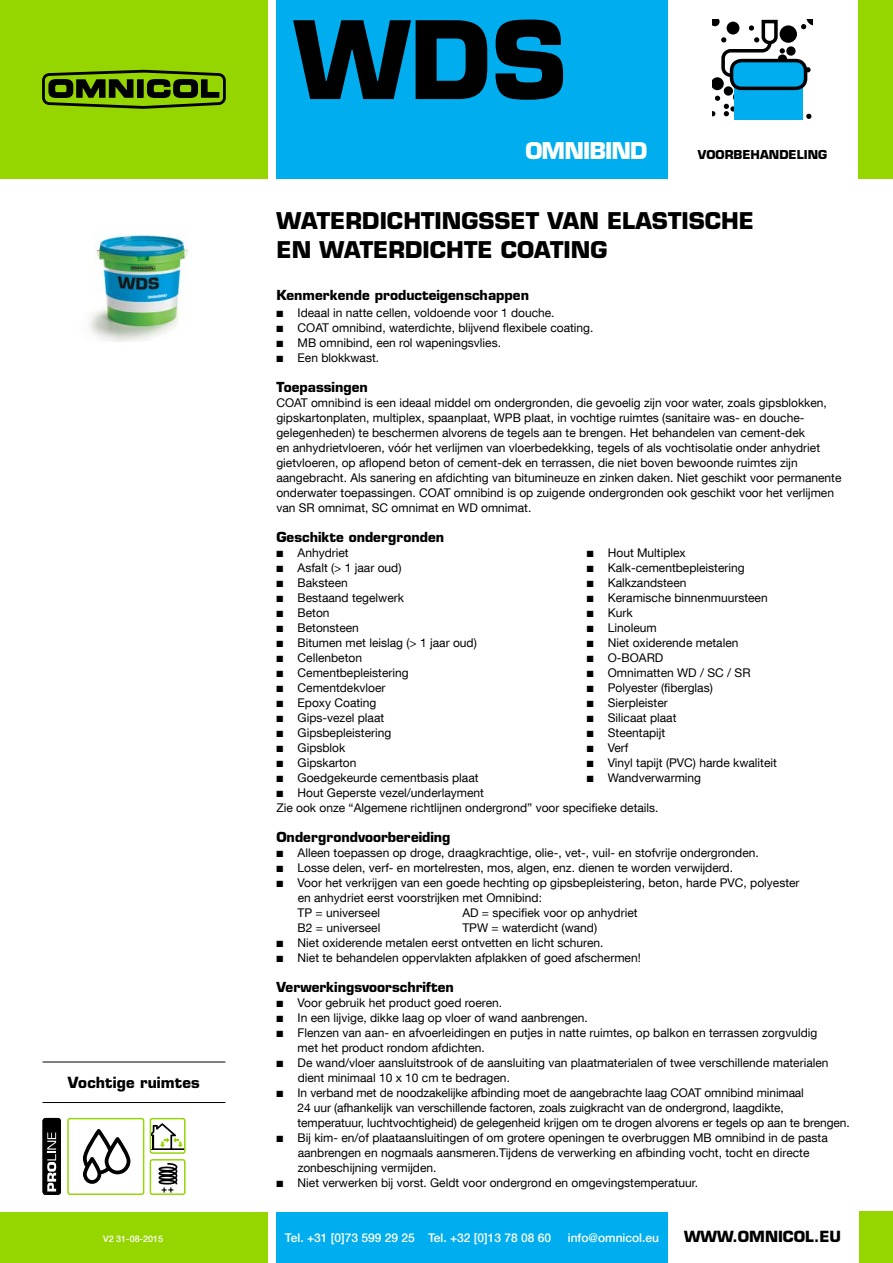
<style>
.page{position:relative;width:893px;height:1263px;background:#fff}
.page>*{position:absolute;margin:0;border:0;box-sizing:border-box;transform-origin:0 0}
.t1{font:700 105.15px "Eurostile LT Std";color:#000}
.t2{font:700 22.5px/28.5px "Eurostile LT Std";color:#000}
.t3{font:700 22.5px "Eurostile LT Std";letter-spacing:-.04em;color:#fff}
.t4{font:700 15px "Eurostile LT Std";letter-spacing:.005em;color:#000}
.t5{font:700 13.5px "Eurostile LT Std";color:#000}
.t6{font:12px/15px "Helvetica Neue LT Com";color:#000}
.t7{font:500 12px "Helvetica Neue LT Com";color:#fff}
.t8{font:700 12px "Eurostile LT Std";color:#000}
.t9{font:500 9px "Helvetica Neue LT Com";color:#fff}
</style>
<div class="page">
<div style="left:0;top:1212px;width:268px;height:51px;background:#95d500"></div>
<div style="left:859px;top:1212px;width:34px;height:51px;background:#95d500"></div>
<div style="left:858px;top:0;width:35px;height:179px;background:#95d500"></div>
<div style="left:0;top:0;width:268px;height:179px;background:#95d500"></div>
<div style="left:42px;top:73px;width:184px;height:32px;border:3px solid #000;border-radius:6px"></div>
<svg style="left:48px;top:79px;width:86px;height:19px"></svg>
<div style="left:138px;top:80px;width:5px;height:17px;background:#000"></div>
<div style="left:137px;top:79px;width:7px;height:19px;border:1px solid #000"></div>
<svg style="left:146px;top:79px;width:74px;height:19px"></svg>
<div style="left:276px;top:1212px;width:392px;height:51px;background:#00aeef"></div>
<div style="left:276px;top:0;width:392px;height:179px;background:#00aeef"></div>
<svg style="left:83px;top:1118px;width:61px;height:66px"></svg>
<div style="left:67px;top:1118px;width:77px;height:77px;border:1px solid #95d500;border-radius:2px"></div>
<svg style="left:150px;top:1119px;width:35px;height:34px"></svg>
<hr style="left:150px;top:1150px;width:35px;height:3px;background:#fff">
<svg style="left:152px;top:1120px;width:32px;height:28px"></svg>
<div style="left:150px;top:1118px;width:36px;height:36px;border:1px solid #95d500;border-radius:2px"></div>
<svg style="left:158px;top:1161px;width:26px;height:32px"></svg>
<div style="left:150px;top:1159px;width:36px;height:36px;border:1px solid #95d500;border-radius:2px"></div>
<hr style="left:43px;top:1062px;width:182px;height:1px;background:#000">
<hr style="left:43px;top:1102px;width:182px;height:1px;background:#000">
<svg style="left:713px;top:20px;width:99px;height:99px"></svg>
<svg style="left:43px;top:1118px;width:18px;height:77px"></svg>
<img style="left:89px;top:234px;width:99px;height:107px">
<h1 class="t1" style="left:294px;top:-5px;width:274px">WDS</h1>
<h2 class="t3" style="left:525px;top:136px;width:124px">OMNIBIND</h2>
<p class="t8" style="left:698px;top:147px;width:131px">VOORBEHANDELING</p>
<p class="t4" style="left:68px;top:1073px;width:133px">Vochtige ruimtes</p>
<h2 class="t2" style="left:276px;top:207px;width:479px">WATERDICHTINGSSET VAN ELASTISCHE<br>EN WATERDICHTE COATING</h2>
<p class="t5" style="left:276px;top:287px;width:254px">Kenmerkende producteigenschappen</p>
<p class="t6" style="left:276px;top:304px;width:280px">■ Ideaal in natte cellen, voldoende voor 1 douche.</p>
<p class="t6" style="left:276px;top:319px;width:319px">■ COAT omnibind, waterdichte, blijvend flexibele coating.</p>
<p class="t6" style="left:276px;top:334px;width:226px">■ MB omnibind, een rol wapeningsvlies.</p>
<p class="t6" style="left:276px;top:349px;width:104px">■ Een blokkwast.</p>
<p class="t5" style="left:276px;top:378px;width:93px">Toepassingen</p>
<p class="t6" style="left:276px;top:394px;width:567px">COAT omnibind is een ideaal middel om ondergronden, die gevoelig zijn voor water, zoals gipsblokken, gipskartonplaten, multiplex, spaanplaat, WPB plaat, in vochtige ruimtes (sanitaire was- en douche&shy;gelegenheden) te beschermen alvorens de tegels aan te brengen. Het behandelen van cement-dek<br>en anhydrietvloeren, vóór het verlijmen van vloerbedekking, tegels of als vochtisolatie onder anhydriet gietvloeren, op aflopend beton of cement-dek en terrassen, die niet boven bewoonde ruimtes zijn aangebracht. Als sanering en afdichting van bitumineuze en zinken daken. Niet geschikt voor permanente onderwater toepassingen. COAT omnibind is op zuigende ondergronden ook geschikt voor het verlijmen van SR omnimat, SC omnimat en WD omnimat.</p>
<p class="t5" style="left:276px;top:528px;width:169px">Geschikte ondergronden</p>
<p class="t6" style="left:276px;top:544px;width:74px">■ Anhydriet</p>
<p class="t6" style="left:276px;top:559px;width:127px">■ Asfalt (&gt; 1 jaar oud)</p>
<p class="t6" style="left:276px;top:574px;width:73px">■ Baksteen</p>
<p class="t6" style="left:276px;top:589px;width:129px">■ Bestaand tegelwerk</p>
<p class="t6" style="left:276px;top:604px;width:55px">■ Beton</p>
<p class="t6" style="left:276px;top:619px;width:84px">■ Betonsteen</p>
<p class="t6" style="left:276px;top:634px;width:202px">■ Bitumen met leislag (&gt; 1 jaar oud)</p>
<p class="t6" style="left:276px;top:649px;width:87px">■ Cellenbeton</p>
<p class="t6" style="left:276px;top:664px;width:134px">■ Cementbepleistering</p>
<p class="t6" style="left:276px;top:679px;width:111px">■ Cementdekvloer</p>
<p class="t6" style="left:276px;top:694px;width:102px">■ Epoxy Coating</p>
<p class="t6" style="left:276px;top:709px;width:109px">■ Gips-vezel plaat</p>
<p class="t6" style="left:276px;top:724px;width:116px">■ Gipsbepleistering</p>
<p class="t6" style="left:276px;top:739px;width:70px">■ Gipsblok</p>
<p class="t6" style="left:276px;top:754px;width:82px">■ Gipskarton</p>
<p class="t6" style="left:276px;top:769px;width:204px">■ Goedgekeurde cementbasis plaat</p>
<p class="t6" style="left:276px;top:784px;width:384px">■ Hout Geperste vezel/underlayment<br>Zie ook onze “Algemene richtlijnen ondergrond” voor specifieke details.</p>
<p class="t5" style="left:276px;top:828px;width:176px">Ondergrondvoorbereiding</p>
<p class="t6" style="left:276px;top:844px;width:484px">■ Alleen toepassen op droge, draagkrachtige, olie-, vet-, vuil- en stofvrije ondergronden.</p>
<p class="t6" style="left:276px;top:859px;width:458px">■ Losse delen, verf- en mortelresten, mos, algen, enz. dienen te worden verwijderd.</p>
<p class="t6" style="left:298px;top:874px;width:503px;text-indent:-21px">■ Voor het verkrijgen van een goede hechting op gipsbepleistering, beton, harde PVC, polyester en anhydriet eerst voorstrijken met Omnibind:<br>TP = universeel</p>
<p class="t6" style="left:587px;top:545px;width:101px">■ Hout Multiplex</p>
<p class="t6" style="left:587px;top:560px;width:159px">■ Kalk-cementbepleistering</p>
<p class="t6" style="left:587px;top:575px;width:101px">■ Kalkzandsteen</p>
<p class="t6" style="left:587px;top:590px;width:182px">■ Keramische binnenmuursteen</p>
<p class="t6" style="left:587px;top:605px;width:47px">■ Kurk</p>
<p class="t6" style="left:587px;top:620px;width:71px">■ Linoleum</p>
<p class="t6" style="left:587px;top:635px;width:153px">■ Niet oxiderende metalen</p>
<p class="t6" style="left:587px;top:650px;width:78px">■ O-BOARD</p>
<p class="t6" style="left:587px;top:665px;width:165px">■ Omnimatten WD / SC / SR</p>
<p class="t6" style="left:587px;top:680px;width:127px">■ Polyester (fiberglas)</p>
<p class="t6" style="left:587px;top:695px;width:82px">■ Sierpleister</p>
<p class="t6" style="left:587px;top:710px;width:91px">■ Silicaat plaat</p>
<p class="t6" style="left:587px;top:725px;width:80px">■ Steentapijt</p>
<p class="t6" style="left:587px;top:740px;width:43px">■ Verf</p>
<p class="t6" style="left:587px;top:755px;width:192px">■ Vinyl tapijt (PVC) harde kwaliteit</p>
<p class="t6" style="left:587px;top:770px;width:116px">■ Wandverwarming</p>
<p class="t6" style="left:462px;top:904px;width:177px">AD = specifiek voor op anhydriet</p>
<p class="t6" style="left:298px;top:919px;width:84px">B2 = universeel</p>
<p class="t6" style="left:462px;top:919px;width:136px">TPW = waterdicht (wand)</p>
<p class="t6" style="left:276px;top:934px;width:329px">■ Niet oxiderende metalen eerst ontvetten en licht schuren.</p>
<p class="t6" style="left:276px;top:950px;width:366px">■ Niet te behandelen oppervlakten afplakken of goed afschermen!</p>
<p class="t5" style="left:276px;top:978px;width:179px">Verwerkingsvoorschriften</p>
<p class="t6" style="left:276px;top:995px;width:227px">■ Voor gebruik het product goed roeren.</p>
<p class="t6" style="left:276px;top:1010px;width:313px">■ In een lijvige, dikke laag op vloer of wand aanbrengen.</p>
<p class="t6" style="left:298px;top:1025px;width:521px;text-indent:-21px">■ Flenzen van aan- en afvoerleidingen en putjes in natte ruimtes, op balkon en terrassen zorgvuldig met het product rondom afdichten.</p>
<p class="t6" style="left:298px;top:1055px;width:532px;text-indent:-21px">■ De wand/vloer aansluitstrook of de aansluiting van plaatmaterialen of twee verschillende materialen dient minimaal 10 x 10 cm te bedragen.</p>
<p class="t6" style="left:298px;top:1085px;width:553px;text-indent:-21px">■ In verband met de noodzakelijke afbinding moet de aangebrachte laag COAT omnibind minimaal<br>24 uur (afhankelijk van verschillende factoren, zoals zuigkracht van de ondergrond, laagdikte, temperatuur, luchtvochtigheid) de gelegenheid krijgen om te drogen alvorens er tegels op aan te brengen.</p>
<p class="t6" style="left:298px;top:1130px;width:532px;text-indent:-21px">■ Bij kim- en/of plaataansluitingen of om grotere openingen te overbruggen MB omnibind in de pasta aanbrengen en nogmaals aansmeren.Tijdens de verwerking en afbinding vocht, tocht en directe zonbeschijning vermijden.</p>
<p class="t6" style="left:276px;top:1175px;width:423px">■ Niet verwerken bij vorst. Geldt voor ondergrond en omgevingstemperatuur.</p>
<p class="t9" style="left:103px;top:1233px;width:62px">V2 31-08-2015</p>
<p class="t7" style="left:285px;top:1230px;width:268px">Tel. +31 [0]73 599 29 25 Tel. +32 [0]13 78 08 60</p>
<p class="t7" style="left:568px;top:1230px;width:93px">info@omnicol.eu</p>
<p class="t4" style="left:684px;top:1227px;width:159px">WWW.OMNICOL.EU</p>
</div>
